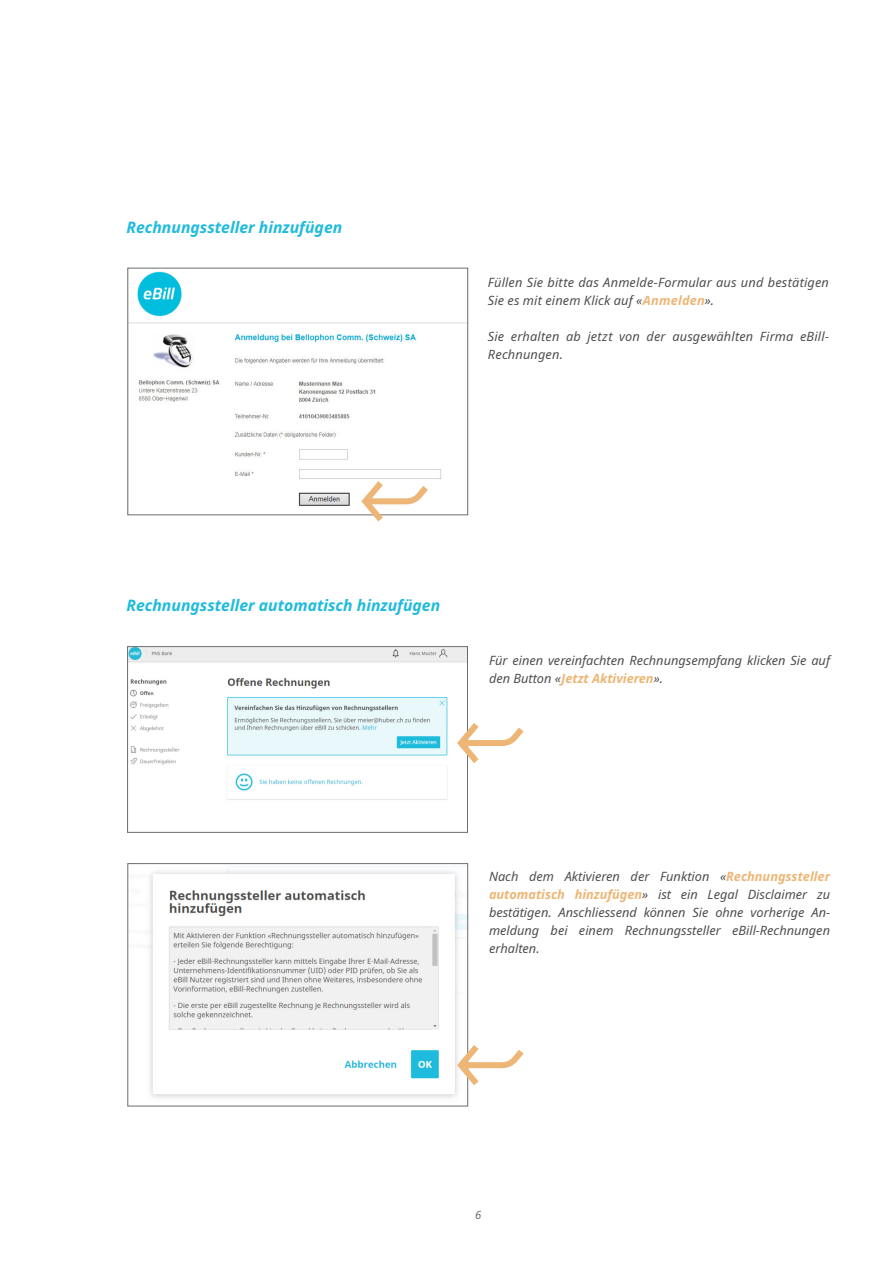
<style>
.page{position:relative;width:893px;height:1263px;background:#fff}
.page>*{position:absolute;margin:0;border:0;box-sizing:border-box;transform-origin:0 0}
.t1{font:italic 700 15.75px "Noto Sans";color:#1fbbdc}
.Einf__Abs{font:italic 12.75px/18px "Noto Sans";letter-spacing:.01em;color:#4e4e4e}
.t2{font:italic 11.25px "Noto Sans";color:#6c6d70}
.s1{font-weight:700;color:#edb676}
</style>
<div class="page">
<img style="left:129px;top:648px;width:337px;height:152px">
<div style="left:127px;top:646px;width:341px;height:186px;border:1px solid #6c6d70"></div>
<img style="left:148px;top:866px;width:318px;height:232px">
<div style="left:128px;top:863px;width:340px;height:243px;border:1px solid #6c6d70"></div>
<img style="left:130px;top:271px;width:336px;height:235px">
<div style="left:128px;top:268px;width:340px;height:247px;border:1px solid #6c6d70"></div>
<svg style="left:361px;top:481px;width:67px;height:40px"></svg>
<svg style="left:457px;top:723px;width:67px;height:40px"></svg>
<svg style="left:457px;top:1045px;width:67px;height:40px"></svg>
<p class="t1" style="left:126px;top:216px;width:217px">Rechnungssteller hinzufügen</p>
<p class="Einf__Abs" style="left:488px;top:273px;width:342px">Füllen Sie bitte das Anmelde-Formular aus und bestätigen<br>Sie es mit einem Klick auf «<span class="s1">Anmelden</span>».</p>
<p class="Einf__Abs" style="left:488px;top:327px;width:343px">Sie erhalten ab jetzt von der ausgewählten Firma eBill-<br>Rechnungen.</p>
<p class="t1" style="left:126px;top:594px;width:315px">Rechnungssteller automatisch hinzufügen</p>
<p class="Einf__Abs" style="left:489px;top:651px;width:343px">Für einen vereinfachten Rechnungsempfang klicken Sie auf den Button «<span class="s1">Jetzt Aktivieren</span>».</p>
<p class="Einf__Abs" style="left:489px;top:867px;width:343px;text-align:justify">Nach dem Aktivieren der Funktion «<span class="s1">Rechnungssteller automatisch hinzufügen</span>» ist ein Legal Disclaimer zu bestätigen. Anschliessend können Sie ohne vorherige An&shy;meldung bei einem Rechnungssteller eBill-Rechnungen erhalten.</p>
<p class="t2" style="left:475px;top:1207px;width:8px">6</p>
</div>
